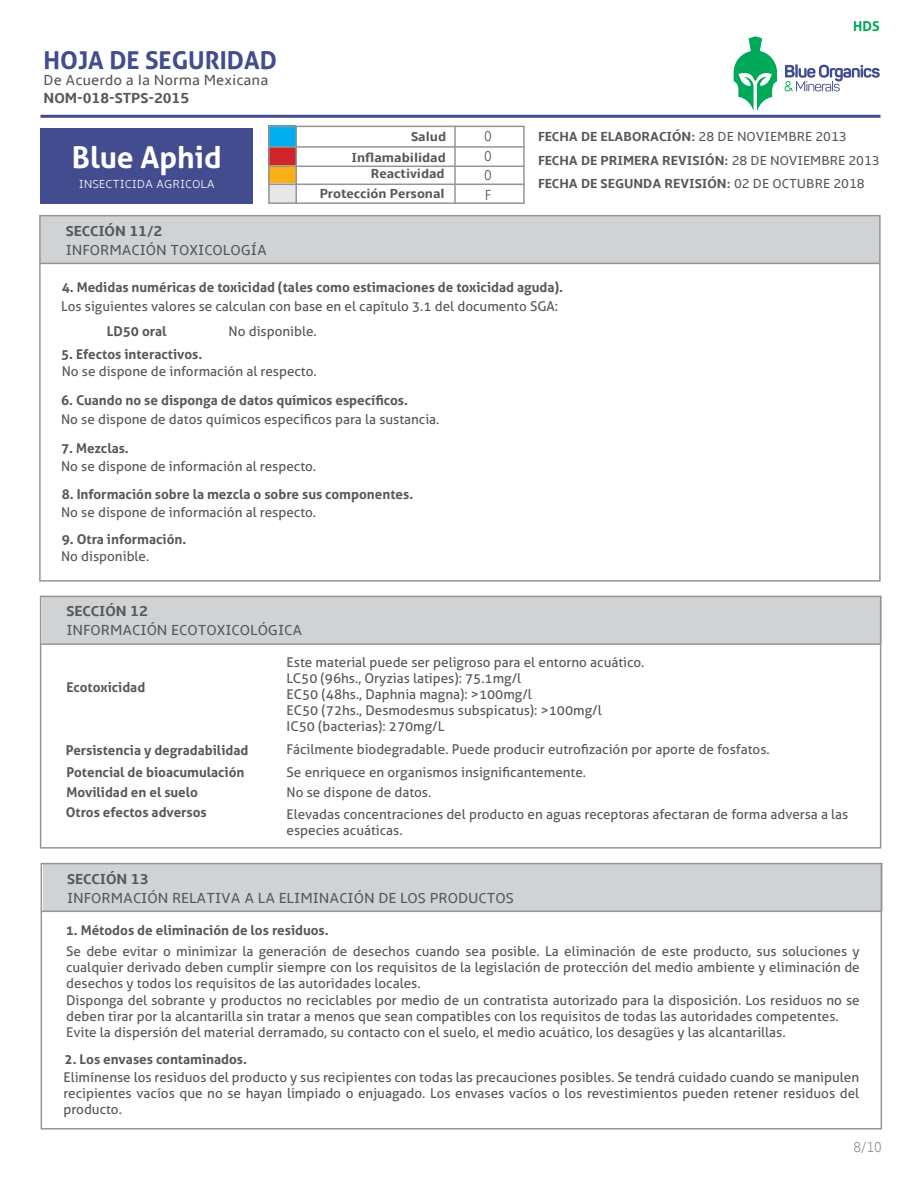
<style>
.page{position:relative;width:918px;height:1188px;background:#fff}
.page>*{position:absolute;margin:0;border:0;box-sizing:border-box;transform-origin:0 0}
.t1{font:700 30px "Aller";color:#fff}
.t2{font:700 24.6px "Aller";color:#434c8e}
.t3{font:15px "Amble";color:#57585a}
.t4{font:700 15px "Amble";color:#57585a}
.t5{font:300 condensed 15px "Amble";color:#939598}
.t6{font:300 condensed 15px/19.5px "Amble";color:#57585a;text-align:justify}
.t7{font:700 13.65px "Aller";color:#00a859}
.t8{font:13.5px/16.2px "Aller";color:#57585a}
.t9{font:700 13.5px "Aller";color:#57585a}
.t10{font:700 13.5px/23.4px "Amble";color:#57585a}
.t11{font:300 12px "Amble";color:#fff}
.s1{font-weight:400}
</style>
<div class="page">
<div style="left:40px;top:216px;width:840px;height:47px;background:#d1d2d4"></div>
<hr style="left:40px;top:263px;width:840px;height:1px;background:#939598">
<div style="left:39px;top:215px;width:842px;height:367px;border:2px solid #939598"></div>
<div style="left:42px;top:596px;width:840px;height:47px;background:#d1d2d4"></div>
<hr style="left:41px;top:643px;width:839px;height:2px;background:#939598">
<div style="left:40px;top:596px;width:841px;height:253px;border:2px solid #939598"></div>
<div style="left:43px;top:864px;width:840px;height:47px;background:#d1d2d4"></div>
<hr style="left:41px;top:911px;width:840px;height:1px;background:#939598">
<div style="left:41px;top:863px;width:841px;height:267px;border:2px solid #939598"></div>
<hr style="left:40px;top:115px;width:840px;height:3px;background:#434c8e">
<div style="left:269px;top:126px;width:27px;height:21px;background:#00aeef"></div>
<div style="left:269px;top:147px;width:27px;height:20px;background:#d1232a"></div>
<div style="left:269px;top:165px;width:27px;height:20px;background:#faaf18"></div>
<div style="left:269px;top:184px;width:27px;height:19px;background:#e6e7e9"></div>
<div style="left:268px;top:126px;width:257px;height:78px;border:2px solid #939598"></div>
<hr style="left:454px;top:126px;width:2px;height:78px;background:#939598">
<hr style="left:269px;top:146px;width:256px;height:2px;background:#939598">
<hr style="left:269px;top:166px;width:256px;height:1px;background:#939598">
<hr style="left:269px;top:184px;width:256px;height:1px;background:#939598">
<div style="left:40px;top:128px;width:213px;height:76px;background:#434c8e"></div>
<hr style="left:296px;top:126px;width:1px;height:78px;background:#939598">
<svg style="left:785px;top:64px;width:95px;height:27px"></svg>
<svg style="left:734px;top:36px;width:43px;height:74px"></svg>
<h2 class="t2" style="left:44px;top:45px;width:235px">HOJA DE SEGURIDAD</h2>
<p class="t3" style="left:44px;top:71px;width:226px">De Acuerdo a la Norma Mexicana</p>
<p class="t4" style="left:44px;top:89px;width:147px">NOM-018-STPS-2015</p>
<p class="t10" style="left:411px;top:125px;width:37px">Salud</p>
<p class="t10" style="left:320px;top:164px;width:127px;line-height:19.8px;text-align:right">Reactividad<br>Protección Personal</p>
<h1 class="t1" style="left:72px;top:139px;width:151px">Blue Aphid</h1>
<p class="t10" style="left:352px;top:146px;width:96px">Inflamabilidad</p>
<p class="t11" style="left:79px;top:177px;width:138px">INSECTICIDA AGRICOLA</p>
<p class="t4" style="left:66px;top:222px;width:98px">SECCIÓN 11/2</p>
<p class="t3" style="left:66px;top:241px;width:203px">INFORMACIÓN TOXICOLOGÍA</p>
<p class="t6" style="left:484px;top:127px;width:9px">0<br>0<br>0<br>F</p>
<p class="t7" style="left:853px;top:18px;width:28px">HDS</p>
<p class="t10" style="left:538px;top:125px;width:343px">FECHA DE ELABORACIÓN: <span class="s1">28 DE NOVIEMBRE 2013<br></span>FECHA DE PRIMERA REVISIÓN: <span class="s1">28 DE NOVIEMBRE 2013<br></span>FECHA DE SEGUNDA REVISIÓN: <span class="s1">02 DE OCTUBRE 2018</span></p>
<p class="t9" style="left:62px;top:279px;width:503px">4. Medidas numéricas de toxicidad (tales como estimaciones de toxicidad aguda).</p>
<p class="t8" style="left:61px;top:299px;width:499px">Los siguientes valores se calculan con base en el capítulo 3.1 del documento SGA:</p>
<p class="t9" style="left:107px;top:323px;width:61px">LD50 oral</p>
<p class="t8" style="left:229px;top:323px;width:90px">No disponible.</p>
<p class="t9" style="left:61px;top:346px;width:143px">5. Efectos interactivos.</p>
<p class="t9" style="left:61px;top:392px;width:348px">6. Cuando no se disponga de datos químicos específicos.</p>
<p class="t8" style="left:61px;top:411px;width:380px">No se dispone de datos químicos específicos para la sustancia.</p>
<p class="t9" style="left:61px;top:440px;width:69px">7. Mezclas.</p>
<p class="t8" style="left:61px;top:458px;width:257px">No se dispone de información al respecto.</p>
<p class="t8" style="left:62px;top:363px;width:257px">No se dispone de información al respecto.</p>
<p class="t9" style="left:62px;top:486px;width:353px">8. Información sobre la mezcla o sobre sus componentes.</p>
<p class="t8" style="left:61px;top:505px;width:257px">No se dispone de información al respecto.</p>
<p class="t9" style="left:62px;top:531px;width:126px">9. Otra información.</p>
<p class="t8" style="left:61px;top:548px;width:90px">No disponible.</p>
<p class="t4" style="left:66px;top:603px;width:83px">SECCIÓN 12</p>
<p class="t3" style="left:66px;top:622px;width:237px">INFORMACIÓN ECOTOXICOLÓGICA</p>
<p class="t9" style="left:66px;top:679px;width:80px">Ecotoxicidad</p>
<p class="t8" style="left:287px;top:654px;width:359px">Este material puede ser peligroso para el entorno acuático.<br>LC50 (96hs., Oryzias latipes): 75.1mg/l<br>EC50 (48hs., Daphnia magna): &gt;100mg/l<br>EC50 (72hs., Desmodesmus subspicatus): &gt;100mg/l<br>IC50 (bacterias): 270mg/L</p>
<p class="t9" style="left:66px;top:742px;width:184px">Persistencia y degradabilidad</p>
<p class="t8" style="left:287px;top:741px;width:485px">Fácilmente biodegradable. Puede producir eutrofización por aporte de fosfatos.</p>
<p class="t9" style="left:66px;top:764px;width:180px">Potencial de bioacumulación</p>
<p class="t8" style="left:287px;top:764px;width:301px">Se enriquece en organismos insignificantemente.</p>
<p class="t9" style="left:66px;top:784px;width:133px">Movilidad en el suelo</p>
<p class="t8" style="left:287px;top:785px;width:146px">No se dispone de datos.</p>
<p class="t9" style="left:66px;top:804px;width:143px">Otros efectos adversos</p>
<p class="t8" style="left:287px;top:806px;width:563px">Elevadas concentraciones del producto en aguas receptoras afectaran de forma adversa a las especies acuáticas.</p>
<p class="t4" style="left:67px;top:870px;width:83px">SECCIÓN 13</p>
<p class="t3" style="left:67px;top:889px;width:448px">INFORMACIÓN RELATIVA A LA ELIMINACIÓN DE LOS PRODUCTOS</p>
<p class="t9" style="left:66px;top:922px;width:265px">1. Métodos de eliminación de los residuos.</p>
<p class="t8" style="left:66px;top:943px;width:795px">Se debe evitar o minimizar la generación de desechos cuando sea posible. La eliminación de este producto, sus soluciones y cualquier derivado deben cumplir siempre con los requisitos de la legislación de protección del medio ambiente y eliminación de desechos y todos los requisitos de las autoridades locales.<br>Disponga del sobrante y productos no reciclables por medio de un contratista autorizado para la disposición. Los residuos no se deben tirar por la alcantarilla sin tratar a menos que sean compatibles con los requisitos de todas las autoridades competentes.<br>Evite la dispersión del material derramado, su contacto con el suelo, el medio acuático, los desagües y las alcantarillas.</p>
<p class="t9" style="left:65px;top:1051px;width:184px">2. Los envases contaminados.</p>
<p class="t8" style="left:63px;top:1069px;width:797px;text-align:justify">Elimínense los residuos del producto y sus recipientes con todas las precauciones posibles. Se tendrá cuidado cuando se manipulen recipientes vacíos que no se hayan limpiado o enjuagado. Los envases vacíos o los revestimientos pueden retener residuos del producto.</p>
<p class="t5" style="left:853px;top:1138px;width:30px">8/10</p>
</div>
